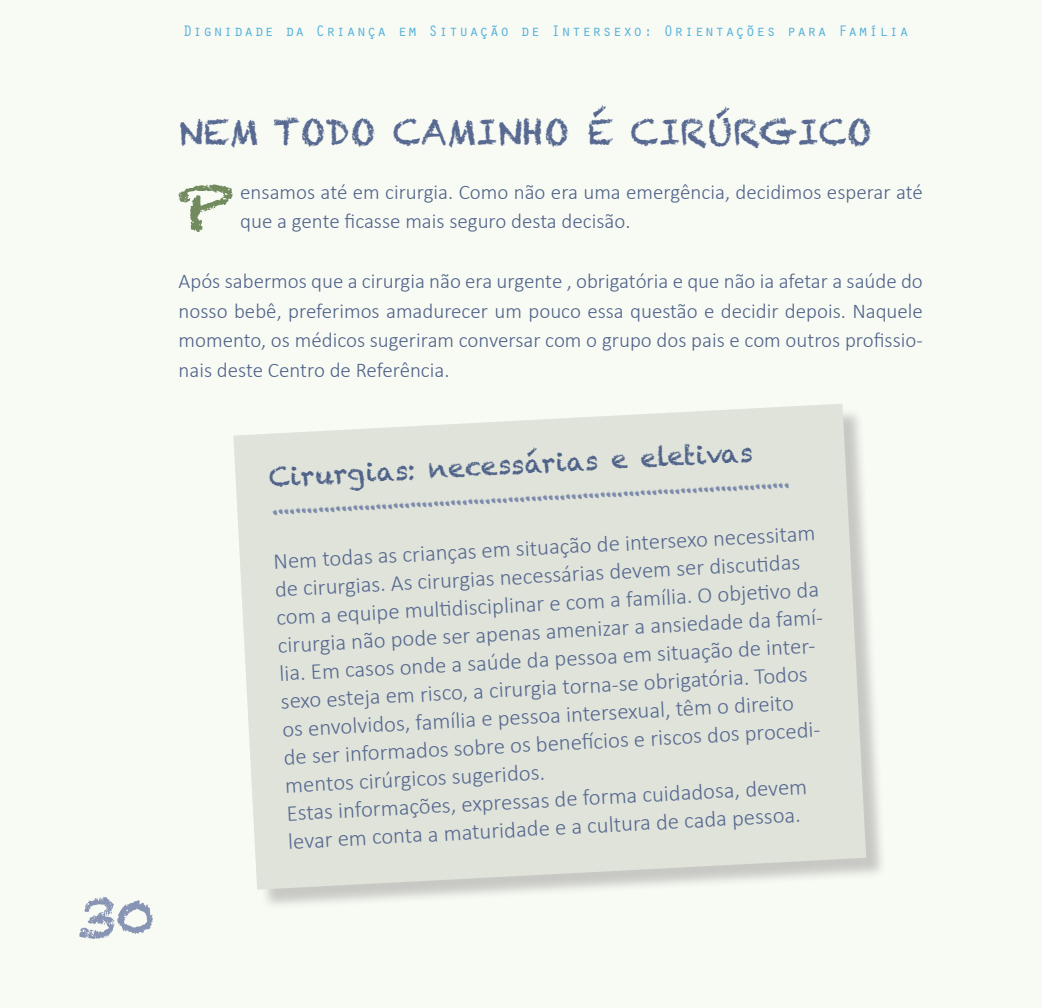
<style>
.page{position:relative;width:1042px;height:1008px;background:#fff}
.page>*{position:absolute;margin:0;border:0;box-sizing:border-box;transform-origin:0 0}
.t1{font:57.75px "Chalkduster";color:#8894b4}
.t2{font:57.23px "Chalkduster";color:#718a5e;scale:1.45 1}
.t3{font:35px "Chalkduster";color:#576990}
.t4{font:26.25px "Chalkduster";color:#4f6289}
.t5{font:300 22.75px/28px "Calibri";color:#576990}
.t6{font:22.75px "Chalkduster";color:#7c8aab}
.t7{font:300 21px/29.8px "Calibri";color:#4f6289}
.t8{font:15.75px "Orator Std";letter-spacing:.05em;color:#56b2db}
</style>
<div class="page">
<div style="left:0;top:0;width:1042px;height:1007px;background:#f8faf4"></div>
<div style="left:237px;top:407px;width:650px;height:504px;background:#000;opacity:.2"></div>
<svg style="left:233px;top:404px;width:633px;height:485px;background:#dfe3da"></svg>
<p class="t8" style="left:183px;top:19px;width:728px">Dignidade da Criança em Situação de Intersexo: Orientações para Família</p>
<h3 class="t3" style="left:179px;top:111px;width:694px">NEM TODO CAMINHO É CIRÚRGICO</h3>
<h2 class="t2" style="left:176px;top:175px;width:42px">P</h2>
<p class="t7" style="left:240px;top:176px;width:684px">ensamos até em cirurgia. Como não era uma emergência, decidimos esperar até que a gente ficasse mais seguro desta decisão.</p>
<p class="t7" style="left:179px;top:265px;width:746px;text-align:justify">Após sabermos que a cirurgia não era urgente , obrigatória e que não ia afetar a saúde do nosso bebê, preferimos amadurecer um pouco essa questão e decidir depois. Naquele momento, os médicos sugeriram conversar com o grupo dos pais e com outros profissio&shy;nais deste Centro de Referência.</p>
<h1 class="t1" style="left:77px;top:883px;width:80px">30</h1>
<p class="t4" style="left:268px;top:462px;width:486px;rotate:-3deg">Cirurgias: necessárias e eletivas</p>
<p class="t6" style="left:270px;top:492px;width:521px;rotate:-3deg">..........................................................................................</p>
<p class="t5" style="left:273px;top:546px;width:552px;rotate:-3deg">Nem todas as crianças em situação de intersexo necessitam de cirurgias. As cirurgias necessárias devem ser discuti das com a equipe multi disciplinar e com a família. O objeti vo da cirurgia não pode ser apenas amenizar a ansiedade da famí&shy;lia. Em casos onde a saúde da pessoa em situação de inter&shy;sexo esteja em risco, a cirurgia torna-se obrigatória. Todos os envolvidos, família e pessoa intersexual, têm o direito<br>de ser informados sobre os benefí cios e riscos dos procedi&shy;mentos cirúrgicos sugeridos.<br>Estas informações, expressas de forma cuidadosa, devem levar em conta a maturidade e a cultura de cada pessoa.</p>
</div>
